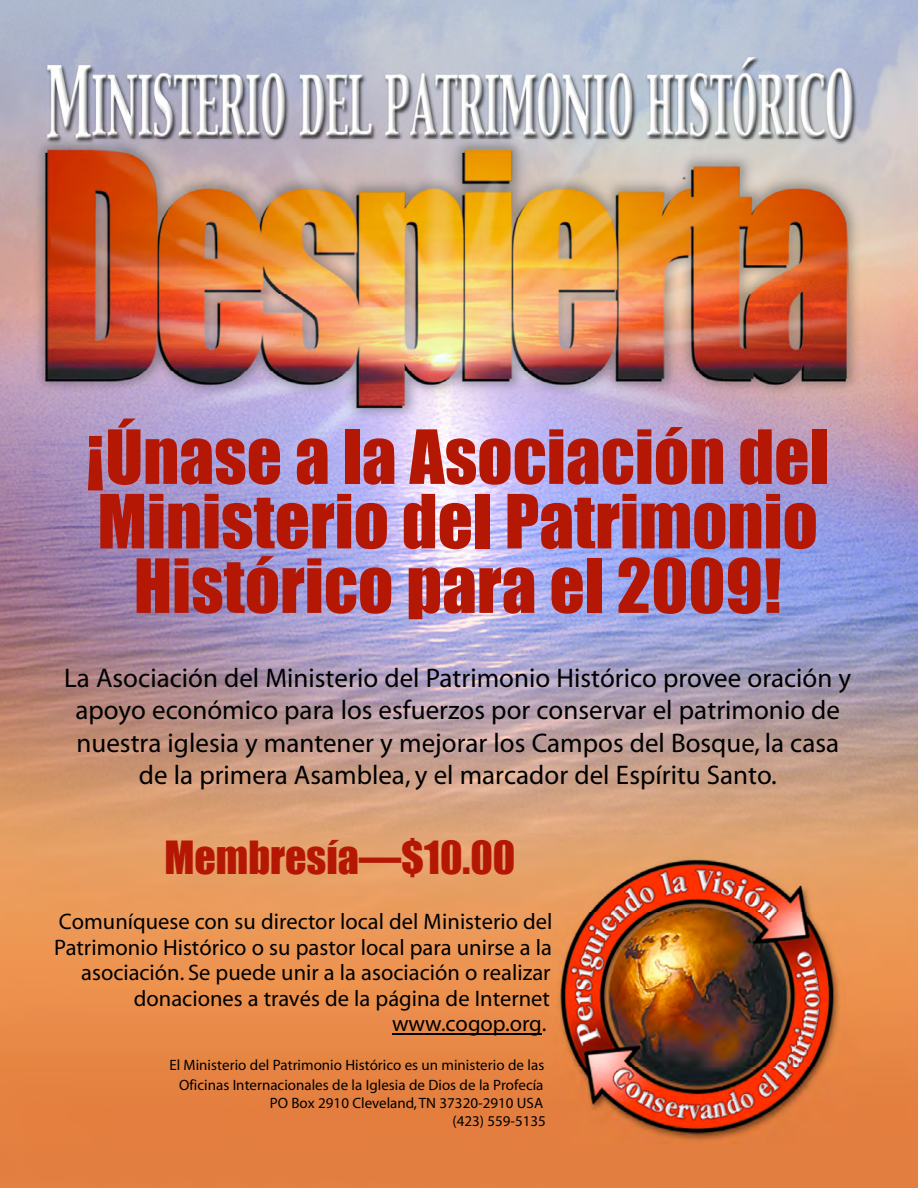
<style>
.page{position:relative;width:918px;height:1188px;background:#fff}
.page>*{position:absolute;margin:0;border:0;box-sizing:border-box;transform-origin:0 0}
.t1{font:69px/64.5px "Impact";color:#b41805;text-align:center}
.t2{font:42px "Impact";color:#b41805}
.t3{font:27px/32.4px "Myriad";color:#000;text-align:center}
.t4{font:22.5px/25.5px "Myriad";color:#000;text-align:right}
.t5{font:15px/19.5px "Myriad";color:#000;text-align:center}
</style>
<div class="page">
<img style="left:0;top:0;width:918px;height:1188px">
<hr style="left:392px;top:1033px;width:50px;height:1px;background:#000">
<svg style="left:442px;top:1033px;width:26px;height:1px"></svg>
<hr style="left:468px;top:1033px;width:38px;height:1px;background:#000">
<svg style="left:506px;top:1033px;width:36px;height:1px"></svg>
<h1 class="t1" style="left:87px;top:424px;width:743px">¡Únase a la Asociación del<br>Ministerio del Patrimonio<br>Histórico para el 2009!</h1>
<p class="t3" style="left:64px;top:664px;width:789px">La Asociación del Ministerio del Patrimonio Histórico provee oración y apoyo económico para los esfuerzos por conservar el patrimonio de nuestra iglesia y mantener y mejorar los Campos del Bosque, la casa de la primera Asamblea, y el marcador del Espíritu Santo.</p>
<h2 class="t2" style="left:164px;top:832px;width:352px">Membresía—$10.00</h2>
<p class="t4" style="left:54px;top:911px;width:500px">Comuníquese con su director local del Ministerio del Patrimonio Histórico o su pastor local para unirse a la asociación. Se puede unir a la asociación o realizar donaciones a través de la página de Internet www.cogop.org.</p>
<p class="t5" style="left:170px;top:1057px;width:376px">El Ministerio del Patrimonio Histórico es un ministerio de las<br>Oficinas Internacionales de la Iglesia de Dios de la Profecía</p>
<p class="t5" style="left:270px;top:1095px;width:278px;line-height:18px;text-align:right">PO Box 2910 Cleveland, TN 37320-2910 USA (423) 559-5135</p>
</div>
